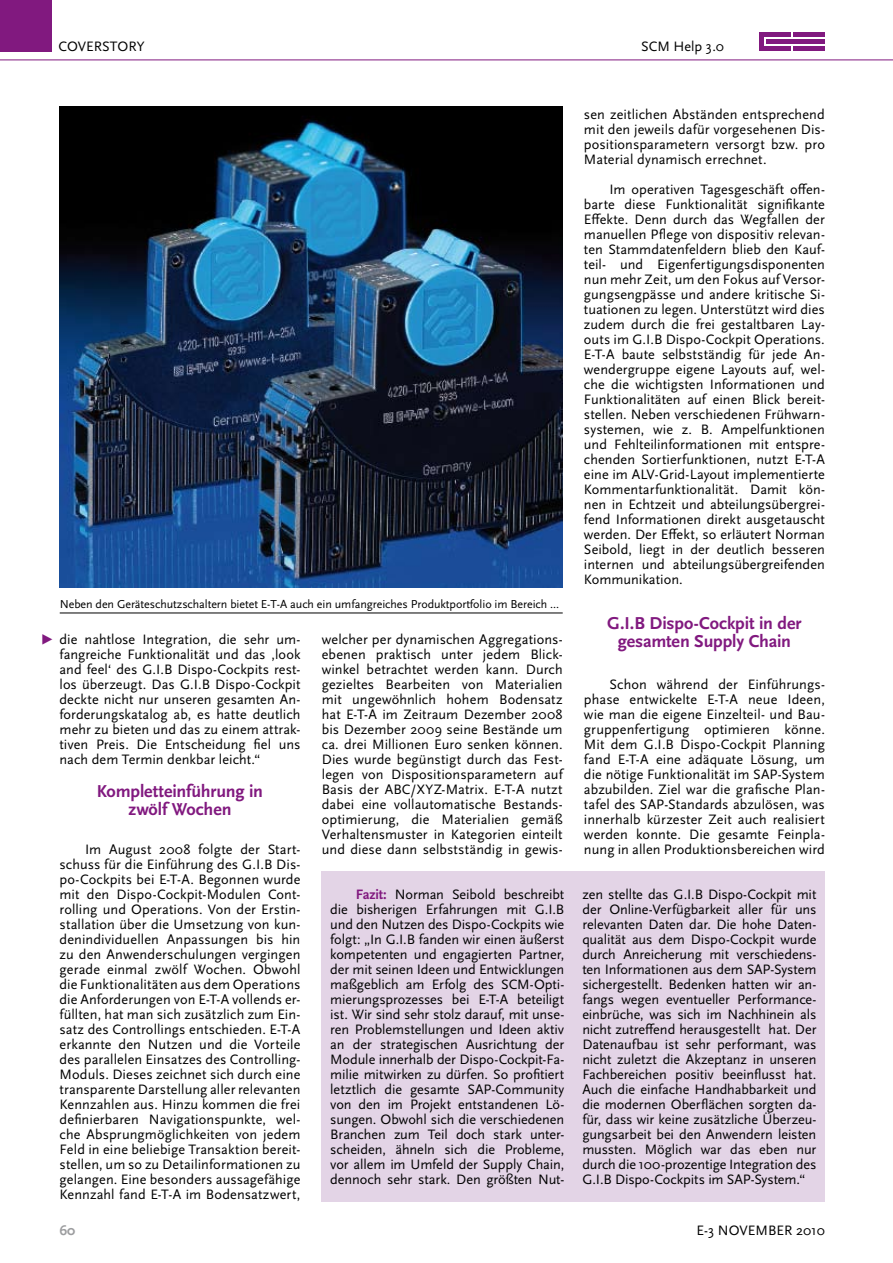
<style>
.page{position:relative;width:893px;height:1263px;background:#fff}
.page>*{position:absolute;margin:0;border:0;box-sizing:border-box;transform-origin:0 0}
.t1{font:700 18px/18px "Scala Sans OT";letter-spacing:-.01em;color:#81197f;text-align:center}
.t2{font:14.25px/15px "Scala Sans OT";color:#000;text-align:justify}
.t3{font:700 14.25px "Scala Sans OT";color:#9c9d9f}
.t4{font:12px "Scala Sans OT";letter-spacing:-.005em;color:#000}
.s1{font-weight:700;color:#81197f}
</style>
<div class="page">
<div style="left:0;top:0;width:51px;height:51px;background:#81197f"></div>
<div style="left:759px;top:32px;width:32px;height:5px;background:#81197f"></div>
<div style="left:794px;top:32px;width:31px;height:5px;background:#81197f"></div>
<hr style="left:766px;top:40px;width:59px;height:4px;background:#81197f">
<hr style="left:759px;top:47px;width:32px;height:4px;background:#81197f">
<hr style="left:794px;top:47px;width:31px;height:4px;background:#81197f">
<div style="left:759px;top:32px;width:5px;height:19px;background:#81197f"></div>
<hr style="left:0;top:60px;width:893px;height:1px;background:#81197f">
<div style="left:322px;top:872px;width:503px;height:330px;background:#e3d4e6"></div>
<img style="left:60px;top:106px;width:503px;height:481px">
<hr style="left:60px;top:613px;width:503px;height:1px;background:#000">
<p class="t2" style="left:58px;top:39px;width:88px">COVERSTORY</p>
<p class="t2" style="left:641px;top:39px;width:84px">SCM Help 3.0</p>
<p class="t2" style="left:584px;top:107px;width:242px">sen zeitlichen Abständen entsprechend mit den jeweils dafür vorgesehenen Dis&shy;positionsparametern versorgt bzw. pro Material dynamisch errechnet.</p>
<p class="t2" style="left:584px;top:182px;width:242px;text-indent:26px">Im operativen Tagesgeschäft offen&shy;barte diese Funktionalität signifikante Effekte. Denn durch das Wegfallen der manuellen Pflege von dispositiv relevan&shy;ten Stammdatenfeldern blieb den Kauf&shy;teil- und Eigenfertigungsdisponenten nun mehr Zeit, um den Fokus auf Versor&shy;gungsengpässe und andere kritische Si&shy;tuationen zu legen. Unterstützt wird dies zudem durch die frei gestaltbaren Lay&shy;outs im G.I.B Dispo-Cockpit Operations.<br>E-T-A baute selbstständig für jede An&shy;wendergruppe eigene Layouts auf, wel&shy;che die wichtigsten Informationen und Funktionalitäten auf einen Blick bereit&shy;stellen. Neben verschiedenen Frühwarn&shy;systemen, wie z. B. Ampelfunktionen und Fehlteilinformationen mit entspre&shy;chenden Sortierfunktionen, nutzt E-T-A eine im ALV-Grid-Layout implementierte Kommentarfunktionalität. Damit kön&shy;nen in Echtzeit und abteilungsübergrei&shy;fend Informationen direkt ausgetauscht werden. Der Effekt, so erläutert Norman Seibold, liegt in der deutlich besseren internen und abteilungsübergreifenden Kommunikation.</p>
<p class="t1" style="left:607px;top:614px;width:196px">G.I.B Dispo-Cockpit in der gesamten Supply Chain</p>
<p class="t2" style="left:584px;top:677px;width:242px;text-indent:26px">Schon während der Einführungs&shy;phase entwickelte E-T-A neue Ideen, wie man die eigene Einzelteil- und Bau&shy;gruppenfertigung optimieren könne.<br>Mit dem G.I.B Dispo-Cockpit Planning fand E-T-A eine adäquate Lösung, um die nötige Funktionalität im SAP-System abzubilden. Ziel war die grafische Plan&shy;tafel des SAP-Standards abzulösen, was innerhalb kürzester Zeit auch realisiert werden konnte. Die gesamte Feinpla&shy;nung in allen Produktionsbereichen wird</p>
<p class="t4" style="left:60px;top:597px;width:501px">Neben den Geräteschutzschaltern bietet E-T-A auch ein umfangreiches Produktportfolio im Bereich ...</p>
<p class="t2" style="left:60px;top:632px;width:242px;text-indent:-20px"><span class="s1">▶</span> die nahtlose Integration, die sehr um&shy;fangreiche Funktionalität und das ‚look and feel‘ des G.I.B Dispo-Cockpits rest&shy;los überzeugt. Das G.I.B Dispo-Cockpit deckte nicht nur unseren gesamten An&shy;forderungskatalog ab, es hatte deutlich mehr zu bieten und das zu einem attrak&shy;tiven Preis. Die Entscheidung fiel uns nach dem Termin denkbar leicht.“</p>
<p class="t1" style="left:97px;top:782px;width:168px">Kompletteinführung in zwölf Wochen</p>
<p class="t2" style="left:60px;top:842px;width:242px;text-indent:26px">Im August 2008 folgte der Start&shy;schuss für die Einführung des G.I.B Dis&shy;po-Cockpits bei E-T-A. Begonnen wurde mit den Dispo-Cockpit-Modulen Cont&shy;rolling und Operations. Von der Erstin&shy;stallation über die Umsetzung von kun&shy;denindividuellen Anpassungen bis hin zu den Anwenderschulungen vergingen gerade einmal zwölf Wochen. Obwohl die Funktionalitäten aus dem Operations die Anforderungen von E-T-A vollends er&shy;füllten, hat man sich zusätzlich zum Ein&shy;satz des Controllings entschieden. E-T-A erkannte den Nutzen und die Vorteile des parallelen Einsatzes des Controlling-Moduls. Dieses zeichnet sich durch eine transparente Darstellung aller relevanten Kennzahlen aus. Hinzu kommen die frei definierbaren Navigationspunkte, wel&shy;che Absprungmöglichkeiten von jedem Feld in eine beliebige Transaktion bereit&shy;stellen, um so zu Detailinformationen zu gelangen. Eine besonders aussagefähige Kennzahl fand E-T-A im Bodensatzwert,</p>
<p class="t2" style="left:322px;top:632px;width:242px">welcher per dynamischen Aggregations&shy;ebenen praktisch unter jedem Blick&shy;winkel betrachtet werden kann. Durch gezieltes Bearbeiten von Materialien mit ungewöhnlich hohem Bodensatz hat E-T-A im Zeitraum Dezember 2008 bis Dezember 2009 seine Bestände um ca. drei Millionen Euro senken können.<br>Dies wurde begünstigt durch das Fest&shy;legen von Dispositionsparametern auf Basis der ABC/XYZ-Matrix. E-T-A nutzt dabei eine vollautomatische Bestands&shy;optimierung, die Materialien gemäß Verhaltensmuster in Kategorien einteilt und diese dann selbstständig in gewis-</p>
<p class="t2" style="left:330px;top:887px;width:236px;text-indent:26px"><span class="s1">Fazit:</span> Norman Seibold beschreibt die bisherigen Erfahrungen mit G.I.B und den Nutzen des Dispo-Cockpits wie folgt: „In G.I.B fanden wir einen äußerst kompetenten und engagierten Partner, der mit seinen Ideen und Entwicklungen maßgeblich am Erfolg des SCM-Opti&shy;mierungsprozesses bei E-T-A beteiligt ist. Wir sind sehr stolz darauf, mit unse&shy;ren Problemstellungen und Ideen aktiv an der strategischen Ausrichtung der Module innerhalb der Dispo-Cockpit-Fa&shy;milie mitwirken zu dürfen. So profitiert letztlich die gesamte SAP-Community von den im Projekt entstandenen Lö&shy;sungen. Obwohl sich die verschiedenen Branchen zum Teil doch stark unter&shy;scheiden, ähneln sich die Probleme, vor allem im Umfeld der Supply Chain, dennoch sehr stark. Den größten Nut-</p>
<p class="t2" style="left:582px;top:887px;width:236px">zen stellte das G.I.B Dispo-Cockpit mit der Online-Verfügbarkeit aller für uns relevanten Daten dar. Die hohe Daten&shy;qualität aus dem Dispo-Cockpit wurde durch Anreicherung mit verschiedens&shy;ten Informationen aus dem SAP-System sichergestellt. Bedenken hatten wir an&shy;fangs wegen eventueller Performance&shy;einbrüche, was sich im Nachhinein als nicht zutreffend herausgestellt hat. Der Datenaufbau ist sehr performant, was nicht zuletzt die Akzeptanz in unseren Fachbereichen positiv beeinflusst hat.<br>Auch die einfache Handhabbarkeit und die modernen Oberflächen sorgten da&shy;für, dass wir keine zusätzliche Überzeu&shy;gungsarbeit bei den Anwendern leisten mussten. Möglich war das eben nur durch die 100-prozentige Integration des G.I.B Dispo-Cockpits im SAP-System.“</p>
<p class="t3" style="left:60px;top:1222px;width:17px">60</p>
<p class="t2" style="left:697px;top:1223px;width:130px">E-3 NOVEMBER 2010</p>
</div>
